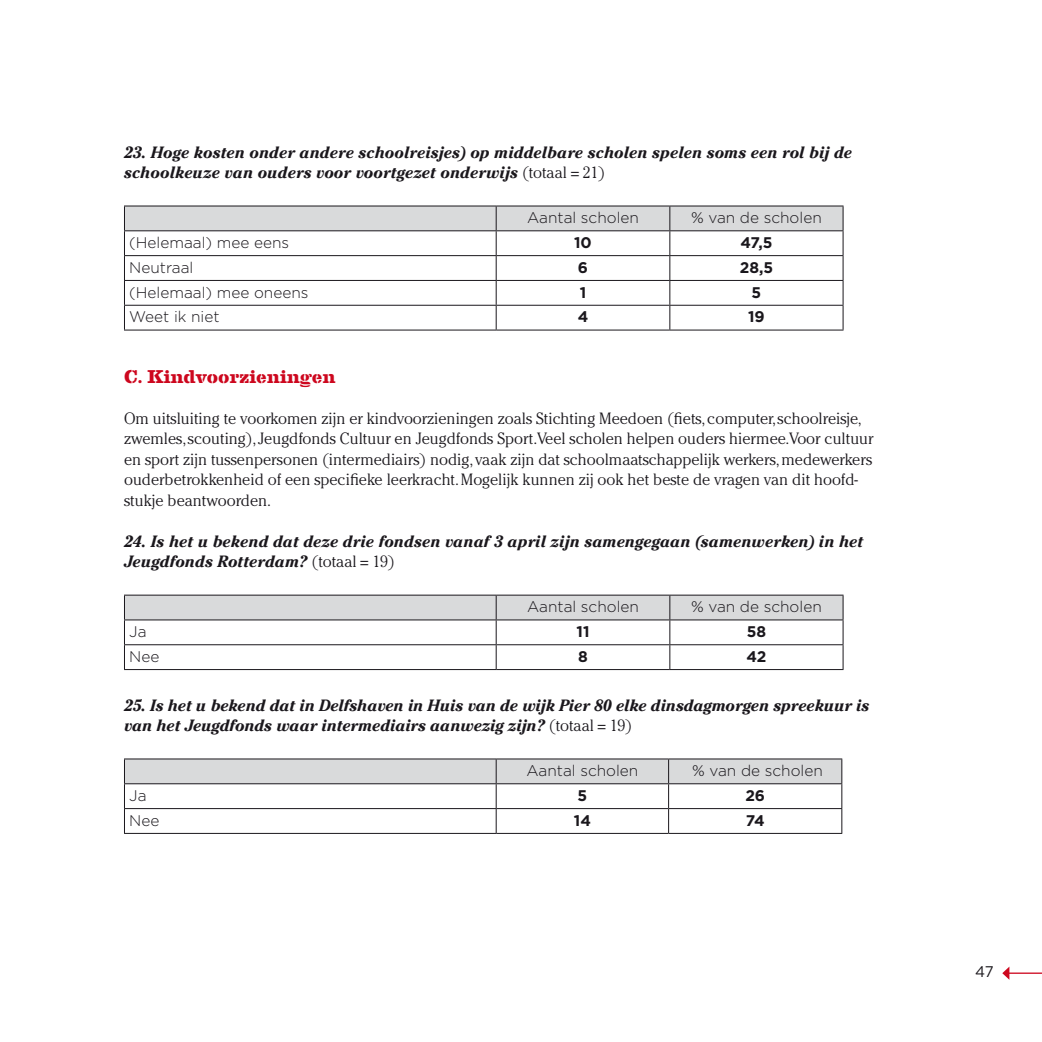
<style>
.page{position:relative;width:1042px;height:1042px;background:#fff}
.page>*{position:absolute;margin:0;border:0;box-sizing:border-box;transform-origin:0 0}
.t1{font:700 expanded 19.25px "Clarendon No 1 URW Ste D";color:#cd071e}
.t2{font:300 16.28px/20.5px "Cheltenham";color:#1a171c}
.t3{font:italic 700 16.28px/20.5px "Cheltenham";color:#1a171c}
.t4{font:300 15.4px "Gotham";color:#1a171c}
.t5{font:700 15.4px "Gotham";color:#1a171c}
.t6{font:15.4px "Gotham";color:#1a171c}
.s1{font-weight:300;font-style:normal}
</style>
<div class="page">
<hr style="left:1008px;top:972px;width:34px;height:2px;background:#cd071e">
<svg style="left:1002px;top:967px;width:7px;height:13px"></svg>
<hr style="left:124px;top:330px;width:372px;height:1px;background:#1a171c">
<hr style="left:496px;top:330px;width:174px;height:1px;background:#1a171c">
<hr style="left:670px;top:330px;width:173px;height:1px;background:#1a171c">
<svg style="left:124px;top:206px;width:719px;height:124px"></svg>
<hr style="left:124px;top:669px;width:372px;height:1px;background:#1a171c">
<hr style="left:496px;top:669px;width:174px;height:1px;background:#1a171c">
<hr style="left:670px;top:669px;width:173px;height:1px;background:#1a171c">
<svg style="left:124px;top:595px;width:719px;height:74px"></svg>
<hr style="left:124px;top:758px;width:372px;height:1px;background:#1a171c">
<hr style="left:496px;top:758px;width:172px;height:1px;background:#1a171c">
<hr style="left:668px;top:758px;width:174px;height:1px;background:#1a171c">
<hr style="left:124px;top:833px;width:372px;height:1px;background:#1a171c">
<hr style="left:496px;top:833px;width:172px;height:1px;background:#1a171c">
<hr style="left:668px;top:833px;width:174px;height:1px;background:#1a171c">
<svg style="left:124px;top:759px;width:718px;height:74px"></svg>
<p class="t3" style="left:124px;top:142px;width:729px">23. Hoge kosten onder andere schoolreisjes) op middelbare scholen spelen soms een rol bij de schoolkeuze van ouders voor voortgezet onderwijs <span class="s1">(totaal = 21)</span></p>
<p class="t4" style="left:527px;top:208px;width:113px">Aantal scholen</p>
<p class="t4" style="left:691px;top:208px;width:132px">% van de scholen</p>
<p class="t4" style="left:129px;top:233px;width:161px">(Helemaal) mee eens</p>
<p class="t5" style="left:574px;top:232px;width:19px">10</p>
<p class="t5" style="left:740px;top:232px;width:34px">47,5</p>
<p class="t4" style="left:129px;top:258px;width:66px">Neutraal</p>
<p class="t5" style="left:578px;top:257px;width:12px">6</p>
<p class="t5" style="left:740px;top:257px;width:35px">28,5</p>
<p class="t4" style="left:129px;top:282px;width:181px">(Helemaal) mee oneens</p>
<p class="t5" style="left:580px;top:282px;width:8px">1</p>
<p class="t5" style="left:751px;top:282px;width:11px">5</p>
<p class="t4" style="left:129px;top:307px;width:92px">Weet ik niet</p>
<p class="t5" style="left:578px;top:307px;width:12px">4</p>
<p class="t5" style="left:748px;top:307px;width:18px">19</p>
<p class="t1" style="left:124px;top:365px;width:213px">C. Kindvoorzieningen</p>
<p class="t2" style="left:124px;top:408px;width:751px">Om uitsluiting te voorkomen zijn er kindvoorzieningen zoals Stichting Meedoen (fiets, computer, schoolreisje, zwemles, scouting), Jeugdfonds Cultuur en Jeugdfonds Sport.Veel scholen helpen ouders hiermee.Voor cultuur en sport zijn tussenpersonen (intermediairs) nodig, vaak zijn dat schoolmaatschappelijk werkers, medewerkers ouderbetrokkenheid of een specifieke leerkracht. Mogelijk kunnen zij ook het beste de vragen van dit hoofd&shy;stukje beantwoorden.</p>
<p class="t3" style="left:124px;top:531px;width:741px">24. Is het u bekend dat deze drie fondsen vanaf 3 april zijn samengegaan (samenwerken) in het<br>Jeugdfonds Rotterdam? <span class="s1">(totaal = 19)</span></p>
<p class="t4" style="left:527px;top:597px;width:113px">Aantal scholen</p>
<p class="t4" style="left:691px;top:597px;width:132px">% van de scholen</p>
<p class="t4" style="left:129px;top:622px;width:19px">Ja</p>
<p class="t5" style="left:576px;top:621px;width:14px">11</p>
<p class="t5" style="left:747px;top:621px;width:21px">58</p>
<p class="t4" style="left:129px;top:647px;width:32px">Nee</p>
<p class="t5" style="left:578px;top:646px;width:11px">8</p>
<p class="t5" style="left:746px;top:646px;width:22px">42</p>
<p class="t3" style="left:124px;top:695px;width:747px">25. Is het u bekend dat in Delfshaven in Huis van de wijk Pier 80 elke dinsdagmorgen spreekuur is van het Jeugdfonds waar intermediairs aanwezig zijn? <span class="s1">(totaal = 19)</span></p>
<p class="t4" style="left:526px;top:761px;width:113px">Aantal scholen</p>
<p class="t4" style="left:692px;top:761px;width:132px">% van de scholen</p>
<p class="t4" style="left:129px;top:786px;width:19px">Ja</p>
<p class="t5" style="left:577px;top:785px;width:11px">5</p>
<p class="t5" style="left:745px;top:785px;width:21px">26</p>
<p class="t4" style="left:129px;top:810px;width:32px">Nee</p>
<p class="t5" style="left:574px;top:810px;width:19px">14</p>
<p class="t5" style="left:746px;top:810px;width:20px">74</p>
<p class="t6" style="left:975px;top:961px;width:20px">47</p>
</div>
